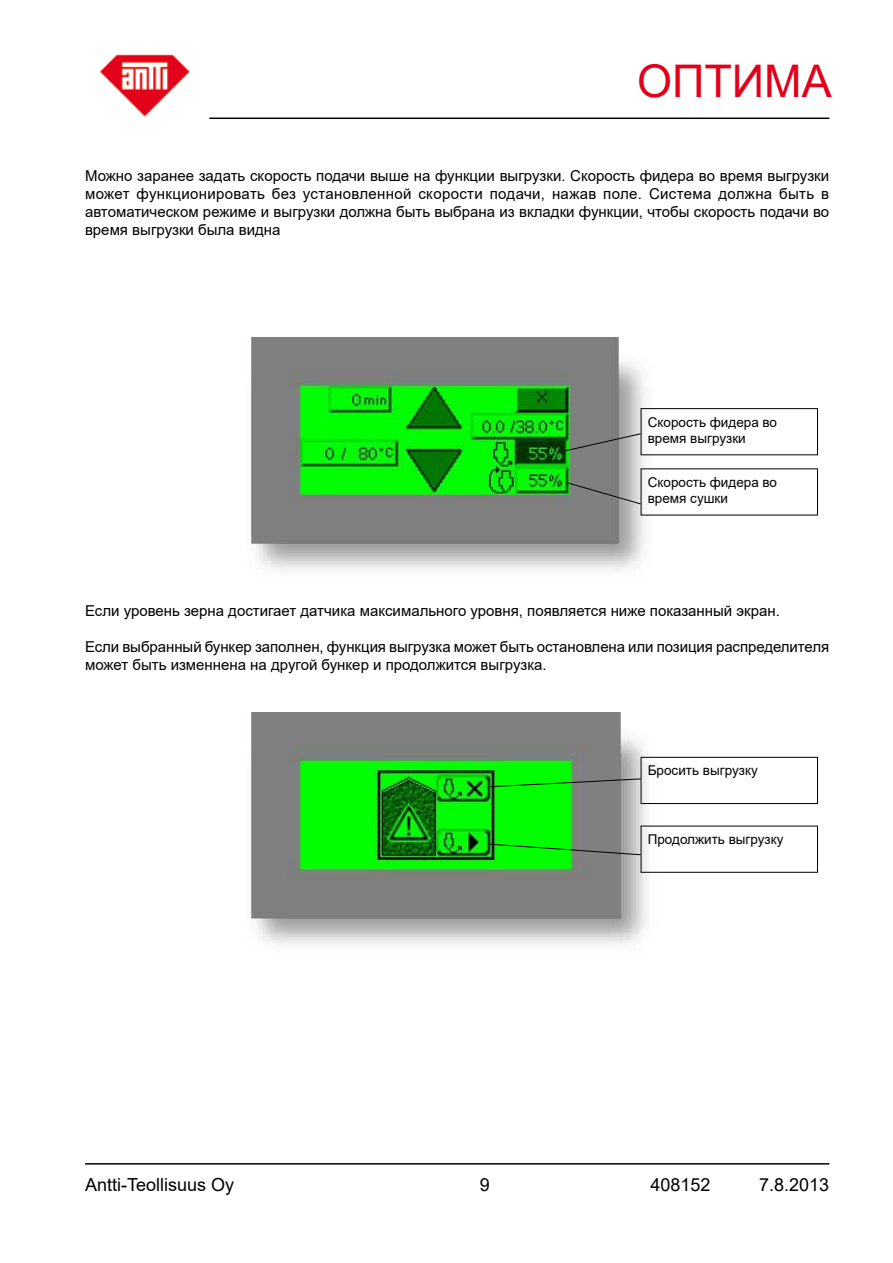
<style>
.page{position:relative;width:893px;height:1263px;background:#fff}
.page>*{position:absolute;margin:0;border:0;box-sizing:border-box;transform-origin:0 0}
.t1{font:45px "Arial";color:#e2001a}
.t2{font:18px "Arial";color:#000}
.t3{font:15px/18px "Arial";color:#000;text-align:justify}
.t4{font:13.5px/16.2px "Arial";color:#000}
</style>
<div class="page">
<hr style="left:85px;top:1163px;width:744px;height:1px;background:#000">
<hr style="left:209px;top:118px;width:620px;height:1px;background:#000">
<img style="left:100px;top:54px;width:90px;height:63px">
<img style="left:249px;top:337px;width:410px;height:234px">
<div style="left:641px;top:408px;width:177px;height:47px;border:1px solid #000"></div>
<svg style="left:565px;top:433px;width:77px;height:19px"></svg>
<svg style="left:566px;top:482px;width:76px;height:23px;background:#878b87"></svg>
<img style="left:248px;top:713px;width:413px;height:232px">
<div style="left:641px;top:757px;width:177px;height:47px;border:1px solid #000"></div>
<div style="left:641px;top:826px;width:177px;height:47px;border:1px solid #000"></div>
<svg style="left:490px;top:778px;width:151px;height:9px"></svg>
<svg style="left:488px;top:843px;width:153px;height:12px;background:#3db43d"></svg>
<h1 class="t1" style="left:637px;top:50px;width:196px">OПТИMA</h1>
<p class="t3" style="left:85px;top:167px;width:746px">Можно заранее задать скорость подачи выше на функции выгрузки. Скорость фидера во время выгрузки может функционировать без установленной скорости подачи, нажав поле. Система должна быть в автоматическом режиме и выгрузки должна быть выбрана из вкладки функции, чтобы скорость подачи во время выгрузки была видна</p>
<p class="t4" style="left:648px;top:414px;width:131px">Скорость фидера во время выгрузки</p>
<p class="t4" style="left:648px;top:474px;width:131px">Скорость фидера во время сушки</p>
<p class="t3" style="left:85px;top:602px;width:696px">Если уровень зерна достигает датчика максимального уровня, появляется ниже показанный экран.</p>
<p class="t3" style="left:85px;top:638px;width:746px">Если выбранный бункер заполнен, функция выгрузка может быть остановлена или позиция распределителя может быть изменнена на другой бункер и продолжится выгрузка.</p>
<p class="t4" style="left:648px;top:762px;width:112px">Бросить выгрузку</p>
<p class="t4" style="left:648px;top:831px;width:137px">Продолжить выгрузку</p>
<p class="t2" style="left:85px;top:1172px;width:151px">Antti-Teollisuus Oy</p>
<p class="t2" style="left:480px;top:1172px;width:12px">9</p>
<p class="t2" style="left:650px;top:1172px;width:62px">408152</p>
<p class="t2" style="left:759px;top:1172px;width:72px">7.8.2013</p>
</div>
